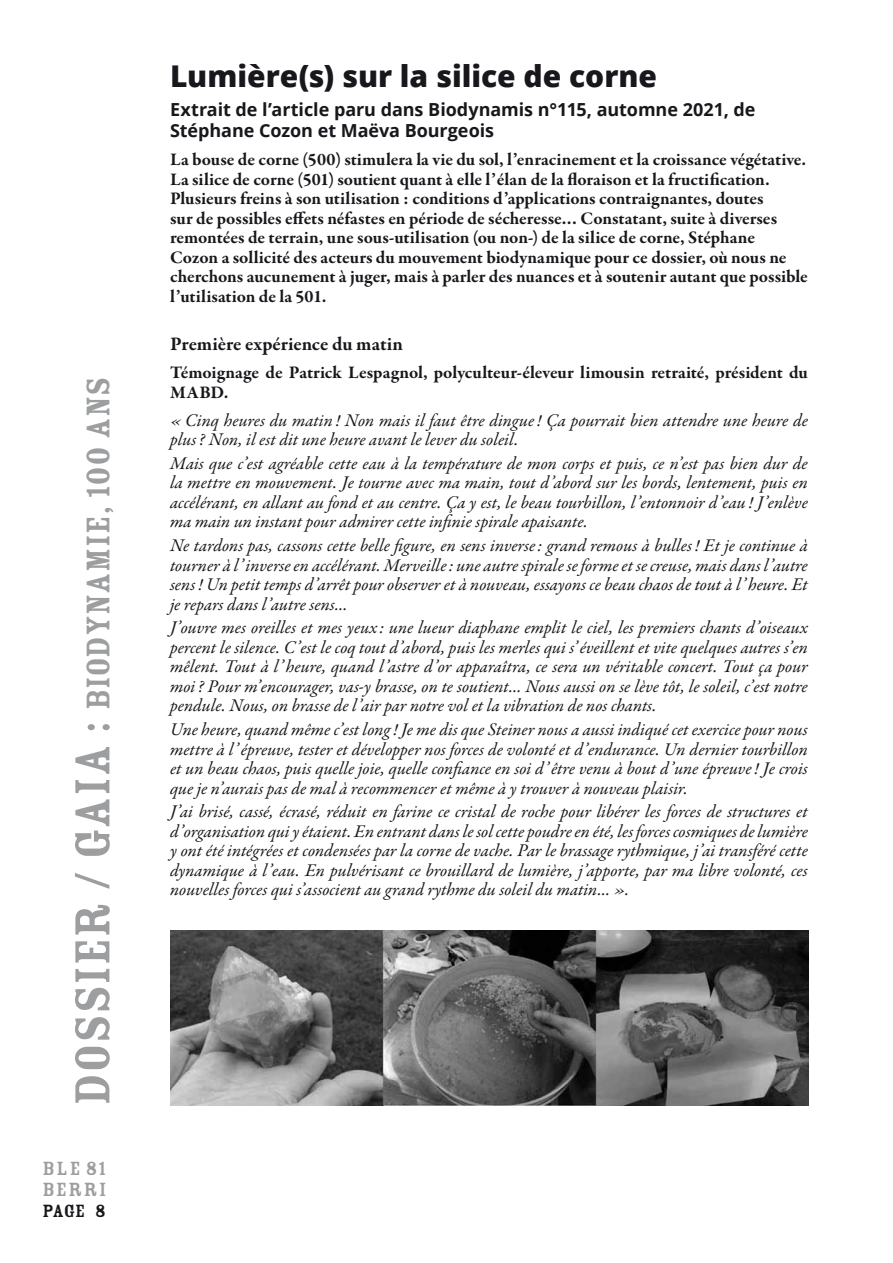
<style>
.page{position:relative;width:893px;height:1263px;background:#fff}
.page>*{position:absolute;margin:0;border:0;box-sizing:border-box;transform-origin:0 0}
.t1{font:36px "Rosewood Std Fill";letter-spacing:-.005em;color:#9d9ea0}
.t2{font:800 30px "Open Sans";color:#1a171c}
.t3{font:21px/21px "Rosewood Std Fill";letter-spacing:.07em;color:#9d9ea0}
.t4{font:700 19.5px "Garamond Premr Pro";letter-spacing:-.005em;color:#1a171c}
.t5{font:19.5px "Rosewood Std Fill";color:#1a171c}
.t6{font:italic 18px/19.5px "Garamond Premr Pro";color:#1a171c;text-align:justify}
.t7{font:700 18px/19.5px "Garamond Premr Pro";color:#1a171c}
.t8{font:700 18px/21px "Open Sans";letter-spacing:-.005em;color:#1a171c}
.s1{font-size:54px}
</style>
<div class="page">
<img style="left:170px;top:930px;width:638px;height:176px">
<h1 class="t1" style="left:79px;top:1106px;width:731px;rotate:-90deg"><span class="s1">DOSSIER / GAIA :</span> BIODYNAMIE, 100 ANS</h1>
<p class="t3" style="left:43px;top:1157px;width:65px">BLE 81<br>BERRI</p>
<p class="t5" style="left:43px;top:1200px;width:65px">PAGE 8</p>
<h2 class="t2" style="left:170px;top:53px;width:488px">Lumière(s) sur la silice de corne</h2>
<p class="t8" style="left:170px;top:99px;width:587px">Extrait de l’article paru dans Biodynamis n°115, automne 2021, de<br>Stéphane Cozon et Maëva Bourgeois</p>
<p class="t7" style="left:170px;top:150px;width:639px">La bouse de corne (500) stimulera la vie du sol, l’enracinement et la croissance végétative.<br>La silice de corne (501) soutient quant à elle l’élan de la floraison et la fructification.<br>Plusieurs freins à son utilisation : conditions d’applications contraignantes, doutes<br>sur de possibles effets néfastes en période de sécheresse… Constatant, suite à diverses remontées de terrain, une sous-utilisation (ou non-) de la silice de corne, Stéphane<br>Cozon a sollicité des acteurs du mouvement biodynamique pour ce dossier, où nous ne cherchons aucunement à juger, mais à parler des nuances et à soutenir autant que possible l’utilisation de la 501.</p>
<p class="t4" style="left:170px;top:332px;width:234px">Première expérience du matin</p>
<p class="t7" style="left:170px;top:363px;width:639px">Témoignage de Patrick Lespagnol, polyculteur-éleveur limousin retraité, président du<br>MABD.</p>
<p class="t6" style="left:170px;top:411px;width:639px">« Cinq heures du matin! Non mais il faut être dingue! Ça pourrait bien attendre une heure de plus? Non, il est dit une heure avant le lever du soleil.</p>
<p class="t6" style="left:170px;top:454px;width:639px">Mais que c’est agréable cette eau à la température de mon corps et puis, ce n’est pas bien dur de la mettre en mouvement. Je tourne avec ma main, tout d’abord sur les bords, lentement, puis en accélérant, en allant au fond et au centre. Ça y est, le beau tourbillon, l’entonnoir d’eau ! J’enlève ma main un instant pour admirer cette infinie spirale apaisante.</p>
<p class="t6" style="left:170px;top:537px;width:639px">Ne tardons pas, cassons cette belle figure, en sens inverse: grand remous à bulles! Et je continue à tourner à l’inverse en accélérant. Merveille: une autre spirale se forme et se creuse, mais dans l’autre sens! Un petit temps d’arrêt pour observer et à nouveau, essayons ce beau chaos de tout à l’heure. Et je repars dans l’autre sens…</p>
<p class="t6" style="left:170px;top:619px;width:639px">J’ouvre mes oreilles et mes yeux : une lueur diaphane emplit le ciel, les premiers chants d’oiseaux percent le silence. C’est le coq tout d’abord, puis les merles qui s’éveillent et vite quelques autres s’en mêlent. Tout à l’heure, quand l’astre d’or apparaîtra, ce sera un véritable concert. Tout ça pour moi? Pour m’encourager, vas-y brasse, on te soutient… Nous aussi on se lève tôt, le soleil, c’est notre pendule. Nous, on brasse de l’air par notre vol et la vibration de nos chants.</p>
<p class="t6" style="left:170px;top:721px;width:639px">Une heure, quand même c’est long! Je me dis que Steiner nous a aussi indiqué cet exercice pour nous mettre à l’épreuve, tester et développer nos forces de volonté et d’endurance. Un dernier tourbillon et un beau chaos, puis quelle joie, quelle confiance en soi d’être venu à bout d’une épreuve! Je crois que je n’aurais pas de mal à recommencer et même à y trouver à nouveau plaisir.</p>
<p class="t6" style="left:170px;top:803px;width:639px">J’ai brisé, cassé, écrasé, réduit en farine ce cristal de roche pour libérer les forces de structures et d’organisation qui y étaient. En entrant dans le sol cette poudre en été, les forces cosmiques de lumière y ont été intégrées et condensées par la corne de vache. Par le brassage rythmique, j’ai transféré cette dynamique à l’eau. En pulvérisant ce brouillard de lumière, j’apporte, par ma libre volonté, ces nouvelles forces qui s’associent au grand rythme du soleil du matin… ».</p>
</div>
